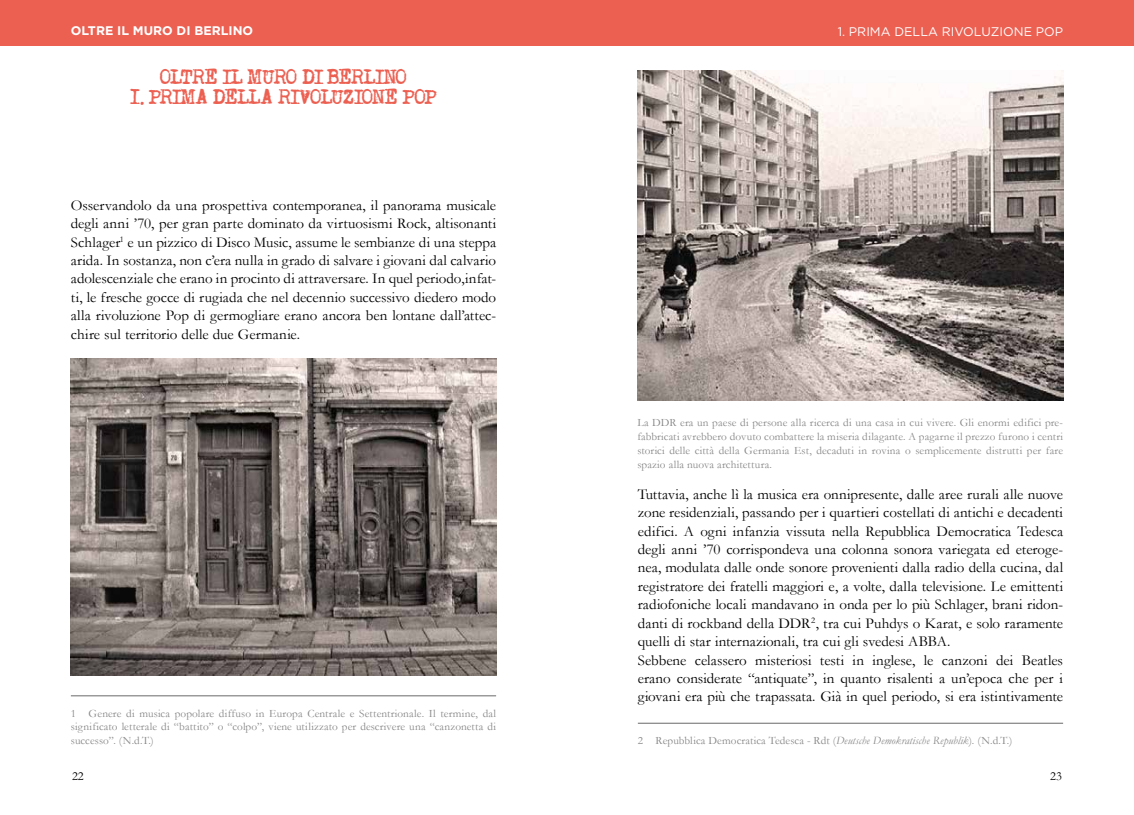
<style>
.page{position:relative;width:1134px;height:815px;background:#fff}
.page>*{position:absolute;margin:0;border:0;box-sizing:border-box;transform-origin:0 0}
.t1{font:17.5px "Oldtypewriter";letter-spacing:-.01em;color:#ec6052}
.t2{font:15px/18.4px "Garamond";color:#000;text-align:justify}
.t3{font:12.5px "Gotham";color:#fff}
.t4{font:700 12.5px "Gotham";color:#fff}
.t5{font:12.5px "Garamond";color:#000}
.t6{font:11.25px/13.8px "Garamond";letter-spacing:.01em;color:#878787;text-align:justify}
.s1{font-style:italic}
</style>
<div class="page">
<div style="left:0;top:0;width:567px;height:46px;background:#ec6052"></div>
<div style="left:567px;top:0;width:567px;height:46px;background:#ec6052"></div>
<hr style="left:71px;top:695px;width:425px;height:1px;background:#878787">
<img style="left:71px;top:359px;width:425px;height:316px">
<hr style="left:638px;top:723px;width:425px;height:1px;background:#878787">
<img style="left:638px;top:71px;width:425px;height:329px">
<p class="t4" style="left:71px;top:23px;width:184px">OLTRE IL MURO DI BERLINO</p>
<p class="t1" style="left:160px;top:65px;width:248px">OLTRE IL MURO DI BERLINO</p>
<p class="t1" style="left:130px;top:85px;width:308px">1. PRIMA DELLA RIVOLUZIONE POP</p>
<p class="t2" style="left:71px;top:196px;width:427px">Osservandolo da una prospettiva contemporanea, il panorama musicale degli anni ’70, per gran parte dominato da virtuosismi Rock, altisonanti Schlager<sup>1</sup> e un pizzico di Disco Music, assume le sembianze di una steppa arida. In sostanza, non c’era nulla in grado di salvare i giovani dal calvario adolescenziale che erano in procinto di attraversare. In quel periodo,infat&shy;ti, le fresche gocce di rugiada che nel decennio successivo diedero modo alla rivoluzione Pop di germogliare erano ancora ben lontane dall’attec&shy;chire sul territorio delle due Germanie.</p>
<p class="t6" style="left:71px;top:706px;width:427px">1 Genere di musica popolare diffuso in Europa Centrale e Settentrionale. Il termine, dal significato letterale di “battito” o “colpo”, viene utilizzato per descrivere una “canzonetta di successo”. (N.d.T.)</p>
<p class="t3" style="left:838px;top:25px;width:227px">1. PRIMA DELLA RIVOLUZIONE POP</p>
<p class="t6" style="left:637px;top:416px;width:427px">La DDR era un paese di persone alla ricerca di una casa in cui vivere. Gli enormi edifici pre&shy;fabbricati avrebbero dovuto combattere la miseria dilagante. A pagarne il prezzo furono i centri storici delle città della Germania Est, decaduti in rovina o semplicemente distrutti per fare spazio alla nuova architettura.</p>
<p class="t2" style="left:638px;top:485px;width:427px;text-align:left">Tuttavia, anche lì la musica era onnipresente, dalle aree rurali alle nuove zone residenziali, passando per i quartieri costellati di antichi e decadenti edifici. A ogni infanzia vissuta nella Repubblica Democratica Tedesca degli anni ’70 corrispondeva una colonna sonora variegata ed eteroge&shy;nea, modulata dalle onde sonore provenienti dalla radio della cucina, dal registratore dei fratelli maggiori e, a volte, dalla televisione. Le emittenti radiofoniche locali mandavano in onda per lo più Schlager, brani ridon&shy;danti di rockband della DDR<sup>2</sup>, tra cui Puhdys o Karat, e solo raramente quelli di star internazionali, tra cui gli svedesi ABBA.<br>Sebbene celassero misteriosi testi in inglese, le canzoni dei Beatles erano considerate “antiquate”, in quanto risalenti a un’epoca che per i giovani era più che trapassata. Già in quel periodo, si era istintivamente</p>
<p class="t6" style="left:638px;top:734px;width:376px">2 Repubblica Democratica Tedesca - Rdt (<span class="s1">Deutsche Demokratische Republik</span>). (N.d.T.)</p>
<p class="t5" style="left:72px;top:769px;width:13px">22</p>
<p class="t5" style="left:1050px;top:769px;width:13px">23</p>
</div>
